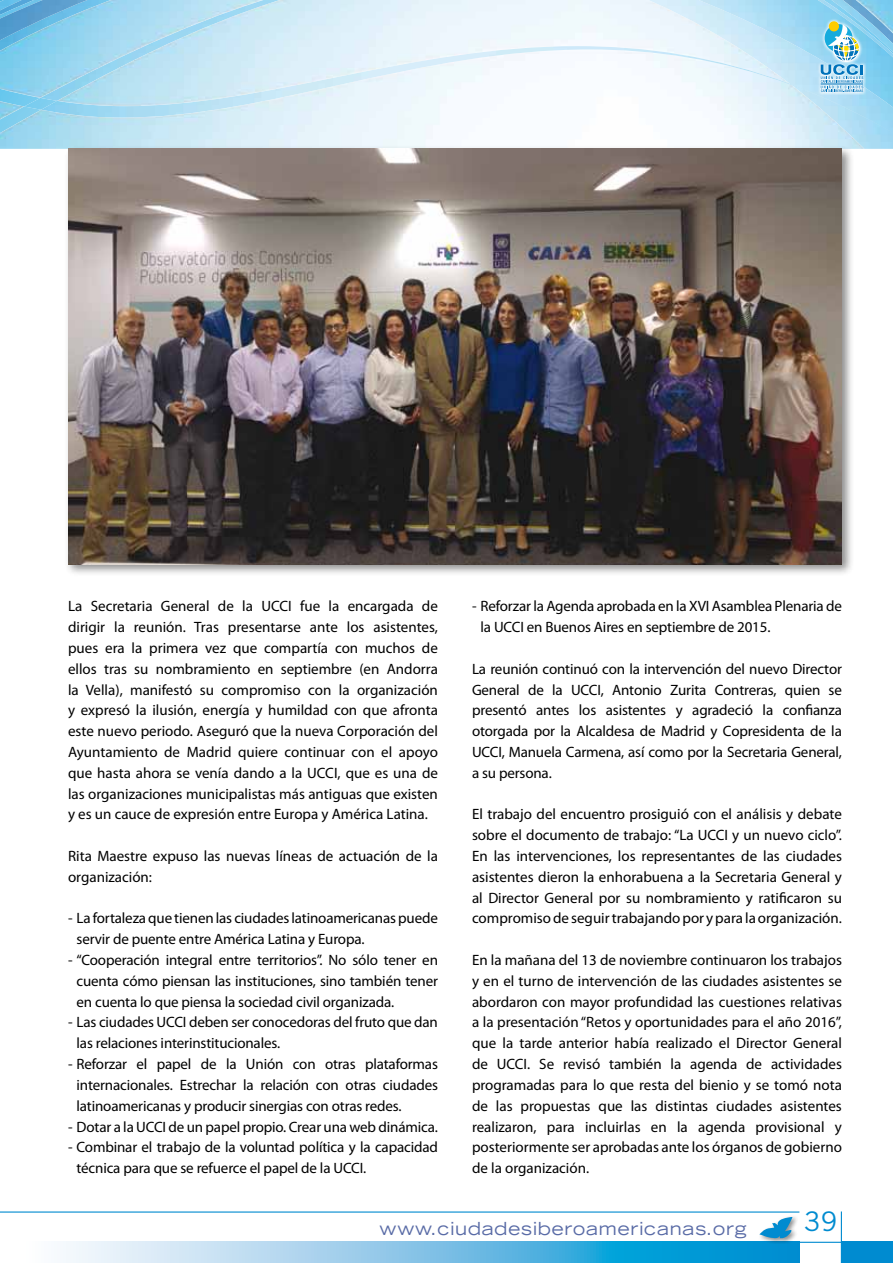
<style>
.page{position:relative;width:893px;height:1263px;background:#fff}
.page>*{position:absolute;margin:0;border:0;box-sizing:border-box;transform-origin:0 0}
.t1{font:27px "Trade Gothic LT Std";color:#008bd0}
.t2{font:expanded 18px "Trade Gothic LT Std";letter-spacing:.045em;color:#596ba6}
.t3{font:15px/20.9px "Myriad Pro";letter-spacing:-.01em;color:#000;text-align:justify}
</style>
<div class="page">
<img style="left:0;top:133px;width:893px;height:16px">
<img style="left:0;top:0;width:893px;height:89px">
<img style="left:0;top:89px;width:41px;height:44px">
<img style="left:41px;top:46px;width:852px;height:94px">
<img style="left:24px;top:98px;width:33px;height:12px">
<img style="left:40px;top:0;width:686px;height:101px">
<svg style="left:63px;top:1242px;width:736px;height:21px;background:#73c1e6"></svg>
<div style="left:757px;top:1214px;width:41px;height:30px;background:#000;opacity:.45"></div>
<svg style="left:759px;top:1217px;width:34px;height:22px"></svg>
<hr style="left:841px;top:1211px;width:1px;height:52px;background:#008bd0">
<hr style="left:799px;top:1242px;width:94px;height:1px;background:#008bd0">
<hr style="left:0;top:1211px;width:799px;height:1px;background:#008bd0">
<div style="left:841px;top:1242px;width:52px;height:21px;background:#008bd0"></div>
<svg style="left:816px;top:17px;width:49px;height:78px"></svg>
<div style="left:829px;top:21px;width:10px;height:10px;background:#fecc00;border-radius:50%"></div>
<svg style="left:821px;top:24px;width:42px;height:68px;background:#91c9dc"></svg>
<div style="left:64px;top:145px;width:791px;height:432px;background:#000;opacity:.45"></div>
<img style="left:68px;top:149px;width:774px;height:415px">
<p class="t3" style="left:68px;top:596px;width:371px">La Secretaria General de la UCCI fue la encargada de dirigir la reunión. Tras presentarse ante los asistentes, pues era la primera vez que compartía con muchos de ellos tras su nombramiento en septiembre (en Andorra la Vella), manifestó su compromiso con la organización y expresó la ilusión, energía y humildad con que afronta este nuevo periodo. Aseguró que la nueva Corporación del Ayuntamiento de Madrid quiere continuar con el apoyo que hasta ahora se venía dando a la UCCI, que es una de las organizaciones municipalistas más antiguas que existen y es un cauce de expresión entre Europa y América Latina.</p>
<p class="t3" style="left:68px;top:846px;width:371px">Rita Maestre expuso las nuevas líneas de actuación de la organización:</p>
<p class="t3" style="left:77px;top:908px;width:363px;text-indent:-9px">- La fortaleza que tienen las ciudades latinoamericanas puede servir de puente entre América Latina y Europa.</p>
<p class="t3" style="left:77px;top:950px;width:363px;text-indent:-9px">- “Cooperación integral entre territorios”. No sólo tener en cuenta cómo piensan las instituciones, sino también tener en cuenta lo que piensa la sociedad civil organizada.</p>
<p class="t3" style="left:77px;top:1012px;width:363px;text-indent:-9px">- Las ciudades UCCI deben ser conocedoras del fruto que dan las relaciones interinstitucionales.</p>
<p class="t3" style="left:77px;top:1054px;width:363px;text-indent:-9px">- Reforzar el papel de la Unión con otras plataformas internacionales. Estrechar la relación con otras ciudades latinoamericanas y producir sinergias con otras redes.</p>
<p class="t3" style="left:68px;top:1116px;width:371px">- Dotar a la UCCI de un papel propio. Crear una web dinámica.</p>
<p class="t3" style="left:77px;top:1137px;width:363px;text-indent:-9px">- Combinar el trabajo de la voluntad política y la capacidad técnica para que se refuerce el papel de la UCCI.</p>
<p class="t3" style="left:480px;top:596px;width:363px;text-indent:-9px">- Reforzar la Agenda aprobada en la XVI Asamblea Plenaria de la UCCI en Buenos Aires en septiembre de 2015.</p>
<p class="t3" style="left:472px;top:658px;width:371px">La reunión continuó con la intervención del nuevo Director General de la UCCI, Antonio Zurita Contreras, quien se presentó antes los asistentes y agradeció la confianza otorgada por la Alcaldesa de Madrid y Copresidenta de la UCCI, Manuela Carmena, así como por la Secretaria General, a su persona.</p>
<p class="t3" style="left:472px;top:804px;width:371px">El trabajo del encuentro prosiguió con el análisis y debate sobre el documento de trabajo: “La UCCI y un nuevo ciclo”.<br>En las intervenciones, los representantes de las ciudades asistentes dieron la enhorabuena a la Secretaria General y al Director General por su nombramiento y ratificaron su compromiso de seguir trabajando por y para la organización.</p>
<p class="t3" style="left:472px;top:950px;width:371px">En la mañana del 13 de noviembre continuaron los trabajos y en el turno de intervención de las ciudades asistentes se abordaron con mayor profundidad las cuestiones relativas a la presentación “Retos y oportunidades para el año 2016”, que la tarde anterior había realizado el Director General de UCCI. Se revisó también la agenda de actividades programadas para lo que resta del bienio y se tomó nota de las propuestas que las distintas ciudades asistentes realizaron, para incluirlas en la agenda provisional y posteriormente ser aprobadas ante los órganos de gobierno de la organización.</p>
<p class="t2" style="left:379px;top:1217px;width:369px">www.ciudadesiberoamericanas.org</p>
<h1 class="t1" style="left:804px;top:1205px;width:34px">39</h1>
</div>
